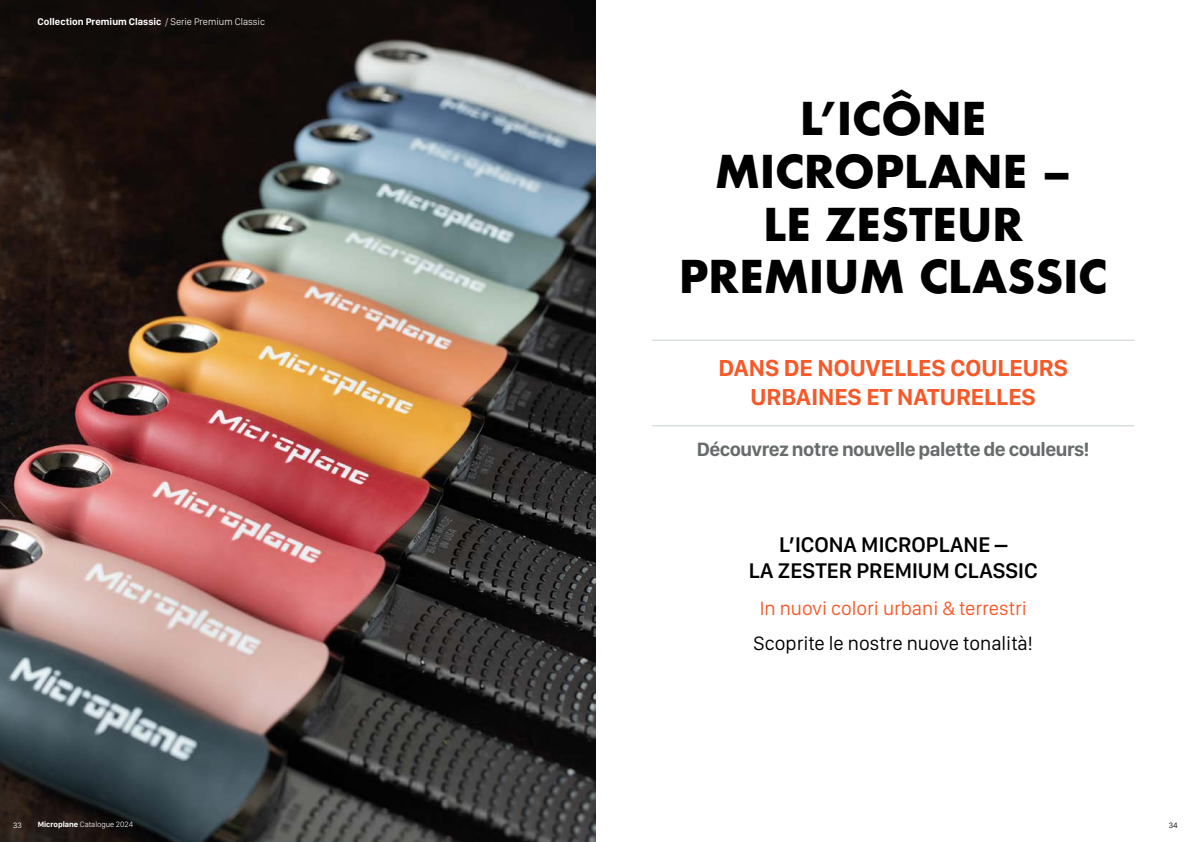
<style>
.page{position:relative;width:1191px;height:842px;background:#fff}
.page>*{position:absolute;margin:0;border:0;box-sizing:border-box;transform-origin:0 0}
.t1{font:700 44px/52.8px "Futura";letter-spacing:-.01em;color:#000;text-align:center}
.t2{font:700 24px/28.8px "San Francisco Display";color:#f75929;text-align:center}
.t3{font:600 22px/26.4px "San Francisco Display";color:#000;text-align:center}
.t4{font:700 20px "San Francisco Display";letter-spacing:-.025em;color:#676b6b}
.t5{font:20px "San Francisco Display";color:#000}
.t6{font:20px "San Francisco Display";color:#f75929}
.t7{font:700 10px "San Francisco Display";color:#fff}
.t8{font:300 8px "San Francisco Display";color:#fff}
.t9{font:8px "San Francisco Display";color:#fff}
.t10{font:8px "San Francisco Display";color:#000}
.s1{font-weight:300}
.s2{font-weight:700}
</style>
<div class="page">
<img style="left:0;top:0;width:595px;height:842px">
<hr style="left:652px;top:425px;width:482px;height:1px;background:#c5cfcd">
<hr style="left:652px;top:340px;width:482px;height:1px;background:#c5cfcd">
<p class="t7" style="left:38px;top:16px;width:229px">Collection Premium Classic <span class="s1">/ Serie Premium Classic</span></p>
<h1 class="t1" style="left:679px;top:91px;width:430px">L’ICÔNE<br>MICROPLANE –<br>LE ZESTEUR<br>PREMIUM CLASSIC</h1>
<h2 class="t2" style="left:718px;top:353px;width:351px">DANS DE NOUVELLES COULEURS<br>URBAINES ET NATURELLES</h2>
<h3 class="t4" style="left:697px;top:437px;width:394px">Découvrez notre nouvelle palette de couleurs!</h3>
<h3 class="t3" style="left:748px;top:530px;width:290px">L’ICONA MICROPLANE –<br>LA ZESTER PREMIUM CLASSIC</h3>
<h3 class="t6" style="left:759px;top:595px;width:269px">In nuovi colori urbani &amp; terrestri</h3>
<h3 class="t5" style="left:753px;top:630px;width:281px">Scoprite le nostre nuove tonalità!</h3>
<p class="t9" style="left:13px;top:820px;width:10px">33</p>
<p class="t8" style="left:38px;top:819px;width:97px"><span class="s2">Microplane</span> Catalogue 2024</p>
<p class="t10" style="left:1168px;top:820px;width:10px">34</p>
</div>
